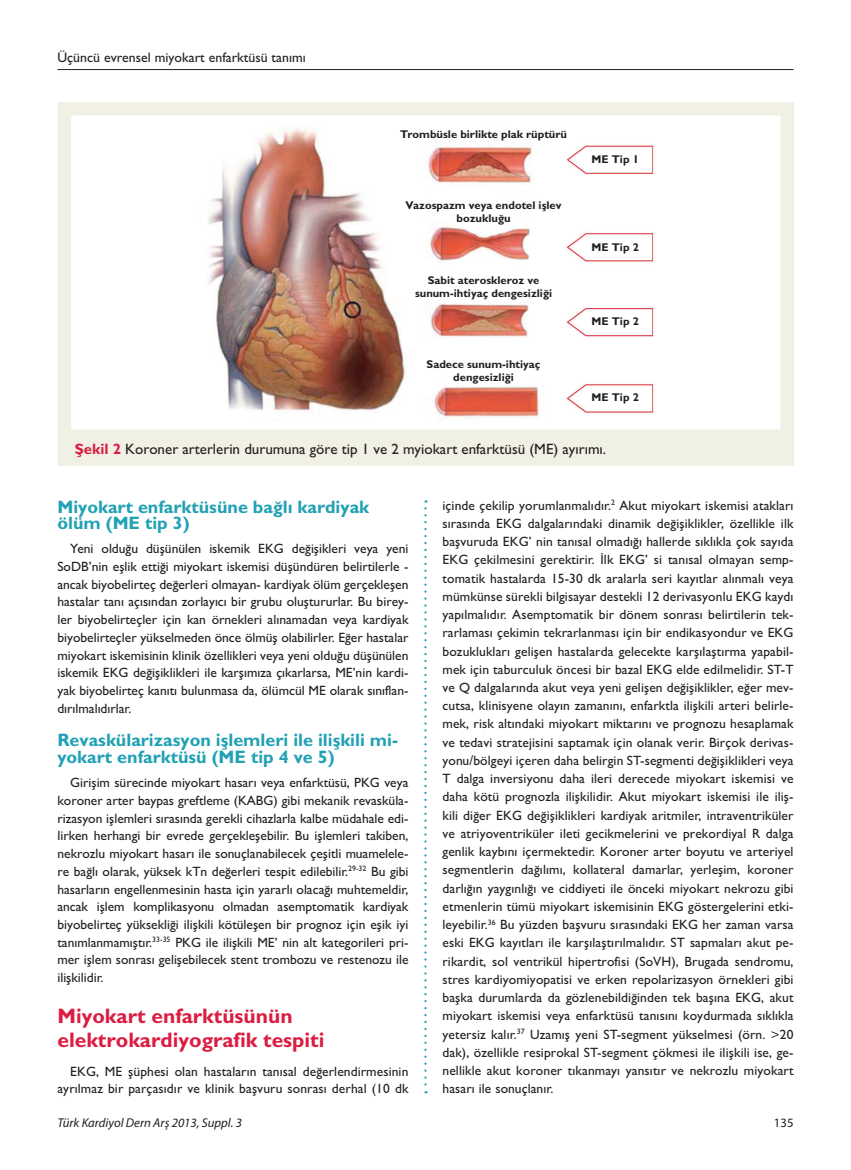
<style>
.page{position:relative;width:851px;height:1170px;background:#fff}
.page>*{position:absolute;margin:0;border:0;box-sizing:border-box;transform-origin:0 0}
.ESC_Yazi_Basligi_1{font:21px "Gill Sans Bold Tr";color:#dc1d42}
.ESC_Yazi_Basligi_2{font:18px/16.5px "Gill Sans Bold Tr";color:#21a1b4}
.ESC_Yazi_Basligi_1-2{font:15px "Gill Sans Normal Tr";color:#231f20}
.t1{font:13.8px "Gill Sans Normal Tr";color:#231f20}
.ESC_Yazi_Metni{font:13.5px/18.3px "Gill Sans Normal Tr";letter-spacing:.01em;color:#231f20;text-align:justify}
.t2{font:italic 12.75px "Myriad Pro";color:#231f20}
.t3{font:12.75px "Myriad Pro";color:#231f20}
.ESC_Yazi_Metni-2{font:11.25px/12.8px "Gill Sans Bold Tr";color:#231f20;text-align:center}
.s1{font-family:"Gill Sans Bold Tr";color:#dc1d42}
</style>
<div class="page">
<img style="left:58px;top:69px;width:736px;height:1025px">
<svg style="left:424px;top:508px;width:2px;height:585px"></svg>
<hr style="left:57px;top:69px;width:736px;height:1px;background:#231f20">
<div style="left:48px;top:74px;width:753px;height:19px;background:#fff"></div>
<p class="t1" style="left:57px;top:49px;width:250px">Üçüncü evrensel miyokart enfarktüsü tanımı</p>
<p class="ESC_Yazi_Metni-2" style="left:400px;top:128px;width:168px">Trombüsle birlikte plak rüptürü</p>
<p class="ESC_Yazi_Metni-2" style="left:405px;top:199px;width:157px">Vazospazm veya endotel işlev bozukluğu</p>
<p class="ESC_Yazi_Metni-2" style="left:427px;top:274px;width:113px">Sabit ateroskleroz ve</p>
<p class="ESC_Yazi_Metni-2" style="left:415px;top:287px;width:139px">sunum-ihtiyaç dengesizliği</p>
<p class="ESC_Yazi_Metni-2" style="left:426px;top:358px;width:115px">Sadece sunum-ihtiyaç</p>
<p class="ESC_Yazi_Metni-2" style="left:453px;top:370px;width:62px">dengesizliği</p>
<p class="ESC_Yazi_Metni-2" style="left:591px;top:153px;width:49px">ME Tip 1</p>
<p class="ESC_Yazi_Metni-2" style="left:591px;top:240px;width:49px">ME Tip 2</p>
<p class="ESC_Yazi_Metni-2" style="left:591px;top:315px;width:49px">ME Tip 2</p>
<p class="ESC_Yazi_Metni-2" style="left:591px;top:391px;width:49px">ME Tip 2</p>
<p class="ESC_Yazi_Basligi_1-2" style="left:75px;top:440px;width:532px"><span class="s1">Şekil 2</span> Koroner arterlerin durumuna göre tip 1 ve 2 myiokart enfarktüsü (ME) ayırımı.</p>
<p class="ESC_Yazi_Basligi_2" style="left:57px;top:498px;width:313px">Miyokart enfarktüsüne bağlı kardiyak ölüm (ME tip 3)</p>
<p class="ESC_Yazi_Metni" style="left:57px;top:539px;width:352px;line-height:17.7px;text-indent:13px">Yeni olduğu düşünülen iskemik EKG değişikleri veya yeni SoDB’nin eşlik ettiği miyokart iskemisi düşündüren belirtilerle - ancak biyobelirteç değerleri olmayan- kardiyak ölüm gerçekleşen hastalar tanı açısından zorlayıcı bir grubu oluştururlar. Bu birey&shy;ler biyobelirteçler için kan örnekleri alınamadan veya kardiyak biyobelirteçler yükselmeden önce ölmüş olabilirler. Eğer hastalar miyokart iskemisinin klinik özellikleri veya yeni olduğu düşünülen iskemik EKG değişiklikleri ile karşımıza çıkarlarsa, ME’nin kardi&shy;yak biyobelirteç kanıtı bulunmasa da, ölümcül ME olarak sınıflan&shy;dırılmalıdırlar.</p>
<p class="ESC_Yazi_Basligi_2" style="left:57px;top:732px;width:342px">Revaskülarizasyon işlemleri ile ilişkili mi&shy;yokart enfarktüsü (ME tip 4 ve 5)</p>
<p class="ESC_Yazi_Metni" style="left:57px;top:773px;width:352px;line-height:17.7px;text-indent:13px">Girişim sürecinde miyokart hasarı veya enfarktüsü, PKG veya koroner arter baypas greftleme (KABG) gibi mekanik revasküla&shy;rizasyon işlemleri sırasında gerekli cihazlarla kalbe müdahale edi&shy;lirken herhangi bir evrede gerçekleşebilir. Bu işlemleri takiben, nekrozlu miyokart hasarı ile sonuçlanabilecek çeşitli muamelele&shy;re bağlı olarak, yüksek kTn değerleri tespit edilebilir.<sup>29-32</sup> Bu gibi hasarların engellenmesinin hasta için yararlı olacağı muhtemeldir, ancak işlem komplikasyonu olmadan asemptomatik kardiyak biyobelirteç yüksekliği ilişkili kötüleşen bir prognoz için eşik iyi tanımlanmamıştır.<sup>33-35</sup> PKG ile ilişkili ME’ nin alt kategorileri pri&shy;mer işlem sonrası gelişebilecek stent trombozu ve restenozu ile ilişkilidir.</p>
<p class="ESC_Yazi_Basligi_1" style="left:57px;top:1003px;width:237px">Miyokart enfarktüsünün</p>
<p class="ESC_Yazi_Basligi_1" style="left:57px;top:1027px;width:268px">elektrokardiyografik tespiti</p>
<p class="ESC_Yazi_Metni" style="left:57px;top:1062px;width:352px;line-height:17.7px;text-align:right">EKG, ME şüphesi olan hastaların tanısal değerlendirmesinin ayrılmaz bir parçasıdır ve klinik başvuru sonrası derhal (10 dk</p>
<p class="ESC_Yazi_Metni" style="left:442px;top:495px;width:352px">içinde çekilip yorumlanmalıdır.<sup>2</sup> Akut miyokart iskemisi atakları sırasında EKG dalgalarındaki dinamik değişiklikler, özellikle ilk başvuruda EKG’ nin tanısal olmadığı hallerde sıklıkla çok sayıda EKG çekilmesini gerektirir. İlk EKG’ si tanısal olmayan semp&shy;tomatik hastalarda 15-30 dk aralarla seri kayıtlar alınmalı veya mümkünse sürekli bilgisayar destekli 12 derivasyonlu EKG kaydı yapılmalıdır. Asemptomatik bir dönem sonrası belirtilerin tek&shy;rarlaması çekimin tekrarlanması için bir endikasyondur ve EKG bozuklukları gelişen hastalarda gelecekte karşılaştırma yapabil&shy;mek için taburculuk öncesi bir bazal EKG elde edilmelidir. ST-T ve Q dalgalarında akut veya yeni gelişen değişiklikler, eğer mev&shy;cutsa, klinisyene olayın zamanını, enfarktla ilişkili arteri belirle&shy;mek, risk altındaki miyokart miktarını ve prognozu hesaplamak ve tedavi stratejisini saptamak için olanak verir. Birçok derivas&shy;yonu/bölgeyi içeren daha belirgin ST-segmenti değişiklikleri veya T dalga inversiyonu daha ileri derecede miyokart iskemisi ve daha kötü prognozla ilişkilidir. Akut miyokart iskemisi ile iliş&shy;kili diğer EKG değişiklikleri kardiyak aritmiler, intraventriküler ve atriyoventriküler ileti gecikmelerini ve prekordiyal R dalga genlik kaybını içermektedir. Koroner arter boyutu ve arteriyel segmentlerin dağılımı, kollateral damarlar, yerleşim, koroner darlığın yaygınlığı ve ciddiyeti ile önceki miyokart nekrozu gibi etmenlerin tümü miyokart iskemisinin EKG göstergelerini etki&shy;leyebilir.<sup>36</sup> Bu yüzden başvuru sırasındaki EKG her zaman varsa eski EKG kayıtları ile karşılaştırılmalıdır. ST sapmaları akut pe&shy;rikardit, sol ventrikül hipertrofisi (SoVH), Brugada sendromu, stres kardiyomiyopatisi ve erken repolarizasyon örnekleri gibi başka durumlarda da gözlenebildiğinden tek başına EKG, akut miyokart iskemisi veya enfarktüsü tanısını koydurmada sıklıkla yetersiz kalır.<sup>37</sup> Uzamış yeni ST-segment yükselmesi (örn. &gt;20 dak), özellikle resiprokal ST-segment çökmesi ile ilişkili ise, ge&shy;nellikle akut koroner tıkanmayı yansıtır ve nekrozlu miyokart hasarı ile sonuçlanır.</p>
<p class="t2" style="left:57px;top:1116px;width:186px">Türk Kardiyol Dern Arş 2013, Suppl. 3</p>
<p class="t3" style="left:773px;top:1116px;width:21px">135</p>
</div>
